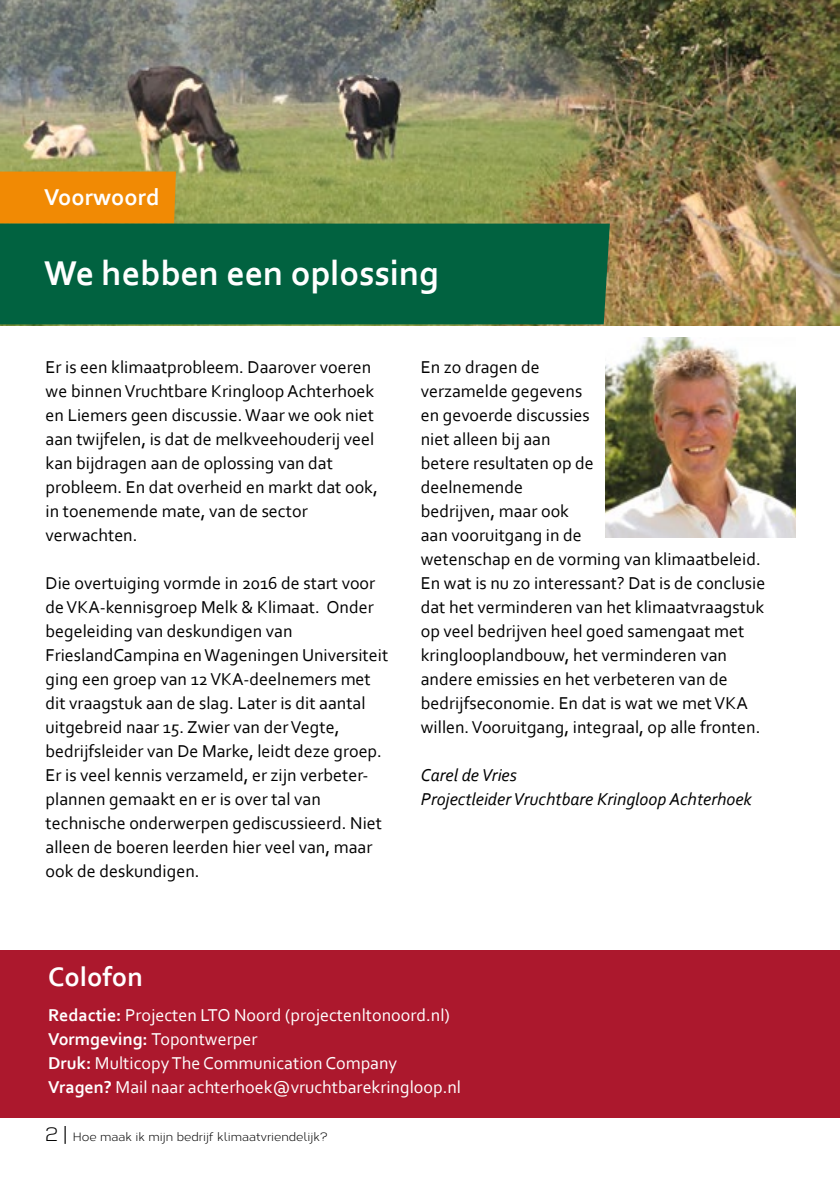
<style>
.page{position:relative;width:840px;height:1191px;background:#fff}
.page>*{position:absolute;margin:0;border:0;box-sizing:border-box;transform-origin:0 0}
.t1{font:700 36px "Corbel";color:#fff}
.t2{font:700 28px "Corbel";color:#fff}
.t3{font:700 24px "Corbel";color:#fff}
.t4{font:18px/24px "Corbel";color:#000}
.t5{font:18px/24px "Corbel";color:#fff}
.t6{font:italic 18px/24px "Corbel";color:#000}
.t7{font:12px "Corbert";color:#000}
.s1{font-weight:700}
.s2{font-size:20px}
</style>
<div class="page">
<img style="left:0;top:0;width:839px;height:325px">
<div style="left:0;top:171px;width:176px;height:52px;background:#f18a04"></div>
<div style="left:0;top:223px;width:609px;height:101px;background:#016240"></div>
<div style="left:0;top:950px;width:839px;height:167px;background:#ac182d"></div>
<img style="left:605px;top:337px;width:189px;height:200px">
<h3 class="t3" style="left:44px;top:182px;width:117px">Voorwoord</h3>
<h1 class="t1" style="left:44px;top:251px;width:396px">We hebben een oplossing</h1>
<p class="t4" style="left:46px;top:355px;width:333px">Er is een klimaatprobleem. Daarover voeren we binnen Vruchtbare Kringloop Achterhoek en Liemers geen discussie. Waar we ook niet aan twijfelen, is dat de melkveehouderij veel kan bijdragen aan de oplossing van dat probleem. En dat overheid en markt dat ook, in toenemende mate, van de sector verwachten.</p>
<p class="t4" style="left:46px;top:571px;width:344px">Die overtuiging vormde in 2016 de start voor de VKA-kennisgroep Melk &amp; Klimaat. Onder begeleiding van deskundigen van FrieslandCampina en Wageningen Universiteit ging een groep van 12 VKA-deelnemers met dit vraagstuk aan de slag. Later is dit aantal uitgebreid naar 15. Zwier van der Vegte, bedrijfsleider van De Marke, leidt deze groep.<br>Er is veel kennis verzameld, er zijn verbeter&shy;plannen gemaakt en er is over tal van technische onderwerpen gediscussieerd. Niet alleen de boeren leerden hier veel van, maar ook de deskundigen.</p>
<p class="t4" style="left:420px;top:355px;width:346px">En zo dragen de<br>verzamelde gegevens<br>en gevoerde discussies<br>niet alleen bij aan<br>betere resultaten op de<br>deelnemende<br>bedrijven, maar ook<br>aan vooruitgang in de<br>wetenschap en de vorming van klimaatbeleid.<br>En wat is nu zo interessant? Dat is de conclusie dat het verminderen van het klimaatvraagstuk op veel bedrijven heel goed samengaat met kringlooplandbouw, het verminderen van andere emissies en het verbeteren van de bedrijfseconomie. En dat is wat we met VKA willen. Vooruitgang, integraal, op alle fronten.</p>
<p class="t6" style="left:420px;top:762px;width:332px">Carel de Vries<br>Projectleider Vruchtbare Kringloop Achterhoek</p>
<h2 class="t2" style="left:48px;top:959px;width:96px">Colofon</h2>
<p class="t5" style="left:48px;top:1003px;width:414px"><span class="s1">Redactie:</span> Projecten LTO Noord (projectenltonoord.nl)<br><span class="s1">Vormgeving:</span> Topontwerper<br><span class="s1">Druk:</span> Multicopy The Communication Company <span class="s1">Vragen?</span> Mail naar achterhoek@vruchtbarekringloop.nl</p>
<p class="t7" style="left:45px;top:1128px;width:283px"><span class="s2">2 |</span> Hoe maak ik mijn bedrijf klimaatvriendelijk?</p>
</div>
